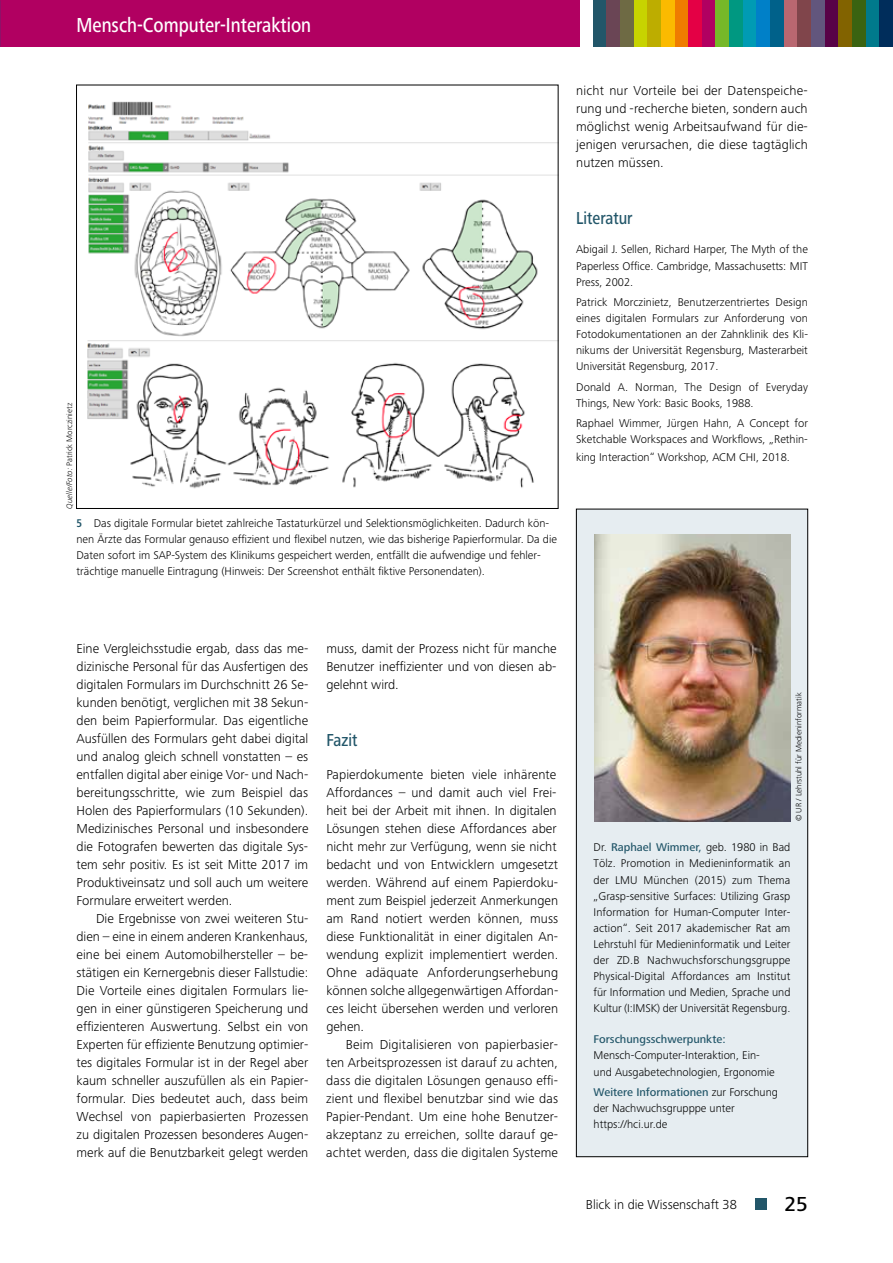
<style>
.page{position:relative;width:893px;height:1263px;background:#fff}
.page>*{position:absolute;margin:0;border:0;box-sizing:border-box;transform-origin:0 0}
.t1{font:500 21px "Frutiger Next LTW1 G";color:#fff;scale:.85 1}
.t2{font:500 21px "Frutiger Next LTW1 G";color:#000}
.t3{font:500 18px "Frutiger Next LTW1 G";color:#225669;scale:.85 1}
.t4{font:300 13.5px/18px "Frutiger Next LTW1 G";letter-spacing:.005em;color:#000;text-align:justify}
.t5{font:300 11.7px/16px "Frutiger Next LTW1 G";color:#000}
.t6{font:500 11.7px "Frutiger Next LTW1 G";color:#225669}
.t7{font:300 8.25px "Frutiger Next LTW1 G";color:#000}
.s1{font-style:italic}
.s2{font-family:"Frutiger Next Pro";font-weight:700;font-stretch:condensed;color:#225669}
.s3{font-weight:500;color:#225669}
</style>
<div class="page">
<div style="left:755px;top:1198px;width:11px;height:11px;background:#225669"></div>
<div style="left:593px;top:0;width:13px;height:47px;background:#225669"></div>
<div style="left:606px;top:0;width:14px;height:47px;background:#6a4555"></div>
<div style="left:620px;top:0;width:14px;height:47px;background:#6e6a44"></div>
<div style="left:634px;top:0;width:13px;height:47px;background:#c7d300"></div>
<div style="left:647px;top:0;width:14px;height:47px;background:#bdad00"></div>
<div style="left:661px;top:0;width:14px;height:47px;background:#fbba00"></div>
<div style="left:675px;top:0;width:13px;height:47px;background:#ef7c00"></div>
<div style="left:688px;top:0;width:14px;height:47px;background:#e40045"></div>
<div style="left:702px;top:0;width:14px;height:47px;background:#b10061"></div>
<div style="left:716px;top:0;width:13px;height:47px;background:#76b828"></div>
<div style="left:729px;top:0;width:14px;height:47px;background:#009881"></div>
<div style="left:743px;top:0;width:14px;height:47px;background:#009bb4"></div>
<div style="left:757px;top:0;width:13px;height:47px;background:#0080c8"></div>
<div style="left:770px;top:0;width:14px;height:47px;background:#00618a"></div>
<div style="left:784px;top:0;width:13px;height:47px;background:#b96770"></div>
<div style="left:797px;top:0;width:14px;height:47px;background:#80454b"></div>
<div style="left:811px;top:0;width:14px;height:47px;background:#62567d"></div>
<div style="left:825px;top:0;width:13px;height:47px;background:#580247"></div>
<div style="left:838px;top:0;width:14px;height:47px;background:#826300"></div>
<div style="left:852px;top:0;width:14px;height:47px;background:#3a6311"></div>
<div style="left:866px;top:0;width:13px;height:47px;background:#007a8c"></div>
<div style="left:879px;top:0;width:14px;height:47px;background:#002d5b"></div>
<div style="left:0;top:0;width:579px;height:47px;background:#b10061"></div>
<img style="left:88px;top:102px;width:468px;height:387px">
<div style="left:576px;top:509px;width:232px;height:648px;background:#e6edf1"></div>
<div style="left:576px;top:509px;width:232px;height:648px;border:1px solid #000"></div>
<img style="left:595px;top:535px;width:196px;height:287px">
<h1 class="t1" style="left:77px;top:13px;width:278px">Mensch-Computer-Interaktion</h1>
<p class="t7" style="left:65px;top:509px;width:107px;rotate:-90deg"><span class="s1">Quelle/Foto:</span> Patrick Morczinietz</p>
<p class="t5" style="left:77px;top:515px;width:482px"><span class="s2">5</span> Das digitale Formular bietet zahlreiche Tastaturkürzel und Selektionsmöglichkeiten. Dadurch kön&shy;nen Ärzte das Formular genauso effizient und flexibel nutzen, wie das bisherige Papierformular. Da die Daten sofort im SAP-System des Klinikums gespeichert werden, entfällt die aufwendige und fehler&shy;trächtige manuelle Eintragung (Hinweis: Der Screenshot enthält fiktive Personendaten).</p>
<p class="t4" style="left:576px;top:81px;width:233px">nicht nur Vorteile bei der Datenspeiche&shy;rung und -recherche bieten, sondern auch möglichst wenig Arbeitsaufwand für die&shy;jenigen verursachen, die diese tagtäglich nutzen müssen.</p>
<h2 class="t3" style="left:576px;top:208px;width:68px">Literatur</h2>
<p class="t5" style="left:576px;top:241px;width:233px;text-align:justify">Abigail J. Sellen, Richard Harper, The Myth of the Paperless Office. Cambridge, Massachusetts: MIT Press, 2002.</p>
<p class="t5" style="left:576px;top:294px;width:233px;text-align:justify">Patrick Morczinietz, Benutzerzentriertes Design eines digitalen Formulars zur Anforderung von Fotodokumentationen an der Zahnklinik des Kli&shy;nikums der Universität Regensburg, Masterarbeit Universität Regensburg, 2017.</p>
<p class="t5" style="left:576px;top:379px;width:233px">Donald A. Norman, The Design of Everyday<br>Things, New York: Basic Books, 1988.</p>
<p class="t5" style="left:576px;top:415px;width:233px">Raphael Wimmer, Jürgen Hahn, A Concept for<br>Sketchable Workspaces and Workflows, „Rethin-</p>
<p class="t5" style="left:576px;top:449px;width:215px">king Interaction“ Workshop, ACM CHI, 2018.</p>
<p class="t4" style="left:77px;top:639px;width:233px">Eine Vergleichsstudie ergab, dass das me&shy;dizinische Personal für das Ausfertigen des digitalen Formulars im Durchschnitt 26 Se&shy;kunden benötigt, verglichen mit 38 Sekun&shy;den beim Papierformular. Das eigentliche Ausfüllen des Formulars geht dabei digital und analog gleich schnell vonstatten – es entfallen digital aber einige Vor- und Nach&shy;bereitungsschritte, wie zum Beispiel das Holen des Papierformulars (10 Sekunden).<br>Medizinisches Personal und insbesondere die Fotografen bewerten das digitale Sys&shy;tem sehr positiv. Es ist seit Mitte 2017 im Produktiveinsatz und soll auch um weitere Formulare erweitert werden.</p>
<p class="t4" style="left:77px;top:909px;width:233px;text-indent:19px">Die Ergebnisse von zwei weiteren Stu&shy;dien – eine in einem anderen Krankenhaus, eine bei einem Automobilhersteller – be&shy;stätigen ein Kernergebnis dieser Fallstudie:<br>Die Vorteile eines digitalen Formulars lie&shy;gen in einer günstigeren Speicherung und effizienteren Auswertung. Selbst ein von Experten für effiziente Benutzung optimier&shy;tes digitales Formular ist in der Regel aber kaum schneller auszufüllen als ein Papier&shy;formular. Dies bedeutet auch, dass beim Wechsel von papierbasierten Prozessen zu digitalen Prozessen besonderes Augen&shy;merk auf die Benutzbarkeit gelegt werden</p>
<p class="t4" style="left:326px;top:639px;width:232px">muss, damit der Prozess nicht für manche Benutzer ineffizienter und von diesen ab&shy;gelehnt wird.</p>
<h2 class="t3" style="left:326px;top:730px;width:38px">Fazit</h2>
<p class="t4" style="left:326px;top:765px;width:233px;text-align:left">Papierdokumente bieten viele inhärente Affordances – und damit auch viel Frei&shy;heit bei der Arbeit mit ihnen. In digitalen Lösungen stehen diese Affordances aber nicht mehr zur Verfügung, wenn sie nicht bedacht und von Entwicklern umgesetzt werden. Während auf einem Papierdoku&shy;ment zum Beispiel jederzeit Anmerkungen am Rand notiert werden können, muss diese Funktionalität in einer digitalen An&shy;wendung explizit implementiert werden.<br>Ohne adäquate Anforderungserhebung können solche allgegenwärtigen Affordan&shy;ces leicht übersehen werden und verloren gehen.</p>
<p class="t4" style="left:326px;top:1035px;width:233px;text-indent:20px">Beim Digitalisieren von papierbasier&shy;ten Arbeitsprozessen ist darauf zu achten, dass die digitalen Lösungen genauso effi&shy;zient und flexibel benutzbar sind wie das Papier-Pendant. Um eine hohe Benutzer&shy;akzeptanz zu erreichen, sollte darauf ge&shy;achtet werden, dass die digitalen Systeme</p>
<p class="t7" style="left:794px;top:821px;width:130px;rotate:-90deg">© UR / Lehrstuhl für Medieninformatik</p>
<p class="t5" style="left:594px;top:839px;width:198px;text-align:justify">Dr. <span class="s3">Raphael Wimmer,</span> geb. 1980 in Bad Tölz. Promotion in Medieninformatik an der LMU München (2015) zum Thema „Grasp-sensitive Surfaces: Utilizing Grasp Information for Human-Computer Inter&shy;action“. Seit 2017 akademischer Rat am Lehrstuhl für Medieninformatik und Leiter der ZD.B Nachwuchsforschungsgruppe Physical-Digital Affordances am Institut für Information und Medien, Sprache und Kultur (I:IMSK) der Universität Regensburg.</p>
<p class="t6" style="left:594px;top:1033px;width:133px">Forschungsschwerpunkte:</p>
<p class="t5" style="left:594px;top:1047px;width:183px">Mensch-Computer-Interaktion, Ein&shy;und Ausgabetechnologien, Ergonomie</p>
<p class="t5" style="left:594px;top:1084px;width:186px"><span class="s3">Weitere Informationen</span> zur Forschung der Nachwuchsgrupppe unter https://hci.ur.de</p>
<p class="t4" style="left:586px;top:1195px;width:152px">Blick in die Wissenschaft 38</p>
<h1 class="t2" style="left:784px;top:1192px;width:25px">25</h1>
</div>
